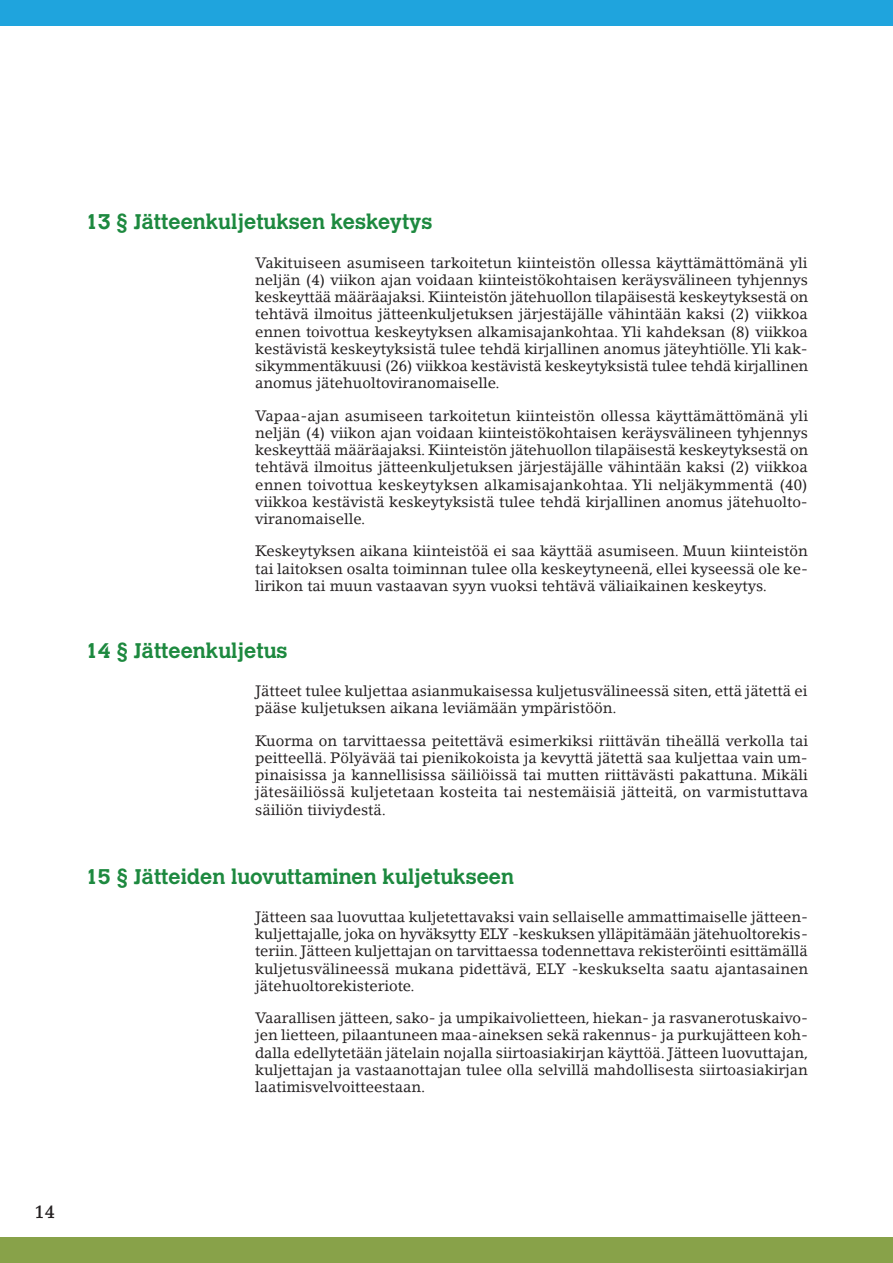
<style>
.page{position:relative;width:893px;height:1263px;background:#fff}
.page>*{position:absolute;margin:0;border:0;box-sizing:border-box;transform-origin:0 0}
.t1{font:700 21px "Calvert";color:#1d893f}
.t2{font:500 18px "Lino Letter";color:#231f20}
.t3{font:15px/17.2px "Lino Letter";color:#231f20;text-align:justify}
</style>
<div class="page">
<div style="left:0;top:1237px;width:893px;height:26px;background:#88a249"></div>
<div style="left:0;top:0;width:893px;height:26px;background:#1fa4dd"></div>
<h1 class="t1" style="left:85px;top:209px;width:349px">13 § Jätteenkuljetuksen keskeytys</h1>
<p class="t3" style="left:255px;top:254px;width:555px">Vakituiseen asumiseen tarkoitetun kiinteistön ollessa käyttämättömänä yli neljän (4) viikon ajan voidaan kiinteistökohtaisen keräysvälineen tyhjennys keskeyttää määräajaksi. Kiinteistön jätehuollon tilapäisestä keskeytyksestä on tehtävä ilmoitus jätteenkuljetuksen järjestäjälle vähintään kaksi (2) viikkoa ennen toivottua keskeytyksen alkamisajankohtaa. Yli kahdeksan (8) viikkoa kestävistä keskeytyksistä tulee tehdä kirjallinen anomus jäteyhtiölle. Yli kak&shy;sikymmentäkuusi (26) viikkoa kestävistä keskeytyksistä tulee tehdä kirjallinen anomus jätehuoltoviranomaiselle.</p>
<p class="t3" style="left:255px;top:407px;width:555px">Vapaa-ajan asumiseen tarkoitetun kiinteistön ollessa käyttämättömänä yli neljän (4) viikon ajan voidaan kiinteistökohtaisen keräysvälineen tyhjennys keskeyttää määräajaksi. Kiinteistön jätehuollon tilapäisestä keskeytyksestä on tehtävä ilmoitus jätteenkuljetuksen järjestäjälle vähintään kaksi (2) viikkoa ennen toivottua keskeytyksen alkamisajankohtaa. Yli neljäkymmentä (40) viikkoa kestävistä keskeytyksistä tulee tehdä kirjallinen anomus jätehuolto&shy;viranomaiselle.</p>
<p class="t3" style="left:255px;top:542px;width:554px">Keskeytyksen aikana kiinteistöä ei saa käyttää asumiseen. Muun kiinteistön tai laitoksen osalta toiminnan tulee olla keskeytyneenä, ellei kyseessä ole ke&shy;lirikon tai muun vastaavan syyn vuoksi tehtävä väliaikainen keskeytys.</p>
<h1 class="t1" style="left:85px;top:637px;width:204px">14 § Jätteenkuljetus</h1>
<p class="t3" style="left:255px;top:682px;width:554px">Jätteet tulee kuljettaa asianmukaisessa kuljetusvälineessä siten, että jätettä ei pääse kuljetuksen aikana leviämään ympäristöön.</p>
<p class="t3" style="left:255px;top:731px;width:555px">Kuorma on tarvittaessa peitettävä esimerkiksi riittävän tiheällä verkolla tai peitteellä. Pölyävää tai pienikokoista ja kevyttä jätettä saa kuljettaa vain um&shy;pinaisissa ja kannellisissa säiliöissä tai mutten riittävästi pakattuna. Mikäli jätesäiliössä kuljetetaan kosteita tai nestemäisiä jätteitä, on varmistuttava säiliön tiiviydestä.</p>
<h1 class="t1" style="left:85px;top:863px;width:431px">15 § Jätteiden luovuttaminen kuljetukseen</h1>
<p class="t3" style="left:255px;top:908px;width:555px">Jätteen saa luovuttaa kuljetettavaksi vain sellaiselle ammattimaiselle jätteen&shy;kuljettajalle, joka on hyväksytty ELY -keskuksen ylläpitämään jätehuoltorekis&shy;teriin. Jätteen kuljettajan on tarvittaessa todennettava rekisteröinti esittämällä kuljetusvälineessä mukana pidettävä, ELY -keskukselta saatu ajantasainen jätehuoltorekisteriote.</p>
<p class="t3" style="left:255px;top:1009px;width:555px">Vaarallisen jätteen, sako- ja umpikaivolietteen, hiekan- ja rasvanerotuskaivo&shy;jen lietteen, pilaantuneen maa-aineksen sekä rakennus- ja purkujätteen koh&shy;dalla edellytetään jätelain nojalla siirtoasiakirjan käyttöä. Jätteen luovuttajan, kuljettajan ja vastaanottajan tulee olla selvillä mahdollisesta siirtoasiakirjan laatimisvelvoitteestaan.</p>
<p class="t2" style="left:34px;top:1200px;width:23px">14</p>
</div>
